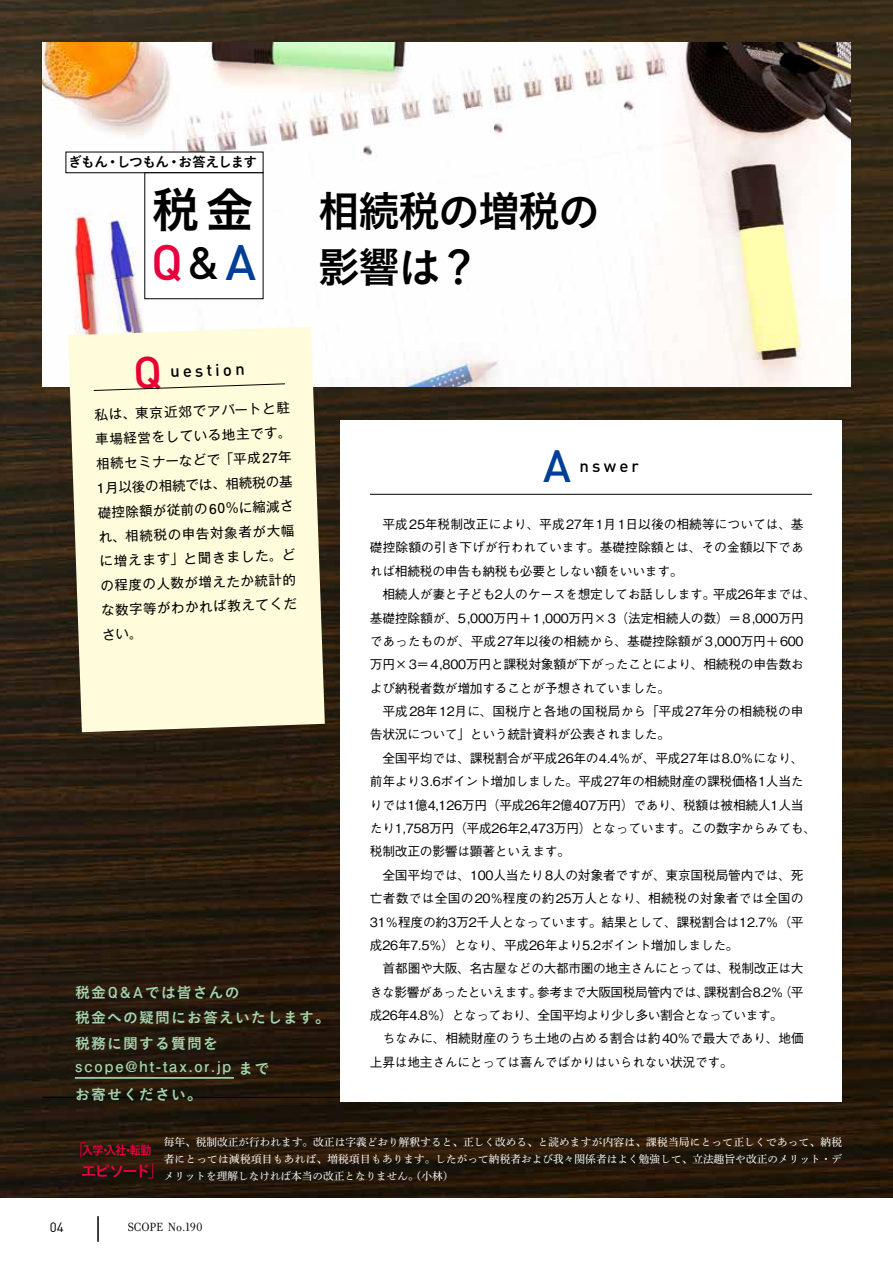
<style>
.page{position:relative;width:893px;height:1263px;background:#fff}
.page>*{position:absolute;margin:0;border:0;box-sizing:border-box;transform-origin:0 0}
.t1{font:500 49.05px "DINOT";color:#e6003e}
.t2{font:48.9px "Koburina Go Std W6";color:#000}
.t3{font:500 44.7px "DINOT";color:#003f98}
.t4{font:42.45px/55.3px "Koburina Go Std W6";letter-spacing:-.06em;color:#000}
.t5{font:500 16.8px "DINOT";letter-spacing:.19em;color:#000}
.t6{font:15.9px "Koburina Go Std W6";letter-spacing:-.15em;color:#e6003e}
.t7{font:14.85px/25.5px "Koburina Go Std W6";letter-spacing:.075em;color:#a5d4ad}
.t8{font:700 14.85px "Futo Go B101 Pro";letter-spacing:.125em;color:#a5d4ad}
.t9{font:13.8px "Koburina Go Std W6";letter-spacing:-.045em;color:#000}
.t10{font:13.35px/24.5px "Gothic MB101 Pro";color:#000;text-align:justify}
.t11{font:13.35px "DINOT";color:#000}
.t12{font:500 12.75px/23.4px "Gothic BBB Pro";letter-spacing:-.02em;color:#000}
.t13{font:12.75px "Filosofia Regular Lining";letter-spacing:-.005em;color:#000}
.t14{font:12.75px "Koburina Go Std W6";color:#e6003e;scale:.9 1}
.t15{font:10.65px/17px "Shuei Min Pro M";color:#fff;text-align:justify}
.s1{font-size:44.7px;color:#000}
.s2{color:#003f98}
.s3{font-family:"Futo Go B101 Pro";font-weight:700}
.s4{font-family:"DINOT";font-weight:500;font-size:15.6px}
.s5{font-family:"Koburina Go Std W6";font-weight:400}
.s6{font-family:"Gothic MB101 Pro";font-weight:300;font-size:15.9px}
.s7{font-family:"Gothic MB101 Pro";font-weight:300}
</style>
<div class="page">
<img style="left:0;top:0;width:893px;height:1197px">
<hr style="left:43px;top:1097px;width:807px;height:1px;background:#000">
<img style="left:43px;top:43px;width:807px;height:344px">
<div style="left:66px;top:152px;width:197px;height:21px;background:#fff"></div>
<div style="left:145px;top:173px;width:118px;height:126px;background:#fff"></div>
<div style="left:340px;top:420px;width:502px;height:681px;background:#fff"></div>
<hr style="left:370px;top:494px;width:442px;height:1px;background:#000">
<svg style="left:68px;top:327px;width:257px;height:405px;fill:#fffcdb"></svg>
<hr style="left:75px;top:1077px;width:159px;height:2px;background:#a5d4ad">
<svg style="left:98px;top:1216px;width:1px;height:26px"></svg>
<div style="left:93px;top:356px;width:192px;height:35px;background:#fffcdb"></div>
<p class="t9" style="left:68px;top:151px;width:191px">ぎもん・しつもん・お答えします</p>
<h2 class="t2" style="left:151px;top:172px;width:104px">税金</h2>
<h1 class="t1" style="left:151px;top:231px;width:106px">Q<span class="s1">&amp;</span><span class="s2">A</span></h1>
<h3 class="t4" style="left:318px;top:185px;width:284px">相続税の増税の影響は？</h3>
<h3 class="t5" style="left:170px;top:361px;width:76px;rotate:-2deg">uestion</h3>
<p class="t10" style="left:94px;top:401px;width:197px;rotate:-2deg">私は、東京近郊でアパートと駐車場経営をしている地主です。相続セミナーなどで「平成<span class="s3">27</span>年<span class="s3">1</span>月以後の相続では、相続税の基礎控除額が従前の<span class="s3">60</span>％に縮減され、相続税の申告対象者が大幅に増えます」と聞きました。どの程度の人数が増えたか統計的な数字等がわかれば教えてください。</p>
<p class="t7" style="left:75px;top:979px;width:256px">税金<span class="s4">Q&amp;A</span>では皆さんの<br>税金への疑問にお答えいたします。税務に関する質問を</p>
<p class="t8" style="left:75px;top:1054px;width:196px">scope@ht-tax.or.jp <span class="s5">まで</span></p>
<p class="t7" style="left:75px;top:1082px;width:128px">お寄せください。</p>
<h3 class="t3" style="left:543px;top:437px;width:29px">A</h3>
<h3 class="t5" style="left:580px;top:455px;width:61px">nswer</h3>
<p class="t12" style="left:370px;top:511px;width:448px">　平成25年税制改正により、平成27年1月1日以後の相続等については、基礎控除額の引き下げが行われています。基礎控除額とは、その金額以下であれば相続税の申告も納税も必要としない額をいいます。<br>　相続人が妻と子ども2人のケースを想定してお話しします。平成26年までは、基礎控除額が、5,000万円＋1,000万円×3（法定相続人の数）＝8,000万円であったものが、平成27年以後の相続から、基礎控除額が3,000万円＋600万円×3＝4,800万円と課税対象額が下がったことにより、相続税の申告数および納税者数が増加することが予想されていました。<br>　平成28年12月に、国税庁と各地の国税局から「平成27年分の相続税の申告状況について」という統計資料が公表されました。<br>　全国平均では、課税割合が平成26年の4.4％が、平成27年は8.0％になり、前年より3.6ポイント増加しました。平成27年の相続財産の課税価格1人当たりでは1億4,126万円（平成26年2億407万円）であり、税額は被相続人1人当たり1,758万円（平成26年2,473万円）となっています。この数字からみても、税制改正の影響は顕著といえます。<br>　全国平均では、100人当たり8人の対象者ですが、東京国税局管内では、死亡者数では全国の20％程度の約25万人となり、相続税の対象者では全国の31％程度の約3万2千人となっています。結果として、課税割合は12.7％（平成26年7.5％）となり、平成26年より5.2ポイント増加しました。<br>　首都圏や大阪、名古屋などの大都市圏の地主さんにとっては、税制改正は大きな影響があったといえます。参考まで大阪国税局管内では、課税割合8.2％（平成26年4.8％）となっており、全国平均より少し多い割合となっています。<br>　ちなみに、相続財産のうち土地の占める割合は約40％で最大であり、地価上昇は地主さんにとっては喜んでばかりはいられない状況です。</p>
<p class="t11" style="left:49px;top:1218px;width:16px">04</p>
<p class="t14" style="left:79px;top:1140px;width:82px"><span class="s6">｢</span>入学・入社・転勤</p>
<p class="t6" style="left:81px;top:1158px;width:76px">エピソード<span class="s7">｣</span></p>
<p class="t15" style="left:164px;top:1133px;width:680px">毎年、税制改正が行われます。改正は字義どおり解釈すると、正しく改める、と読めますが内容は、課税当局にとって正しくであって、納税者にとっては減税項目もあれば、増税項目もあります。したがって納税者および我々関係者はよく勉強して、立法趣旨や改正のメリット・デメリットを理解しなければ本当の改正となりません。（小林）</p>
<p class="t13" style="left:128px;top:1220px;width:77px">SCOPE No.190</p>
</div>
